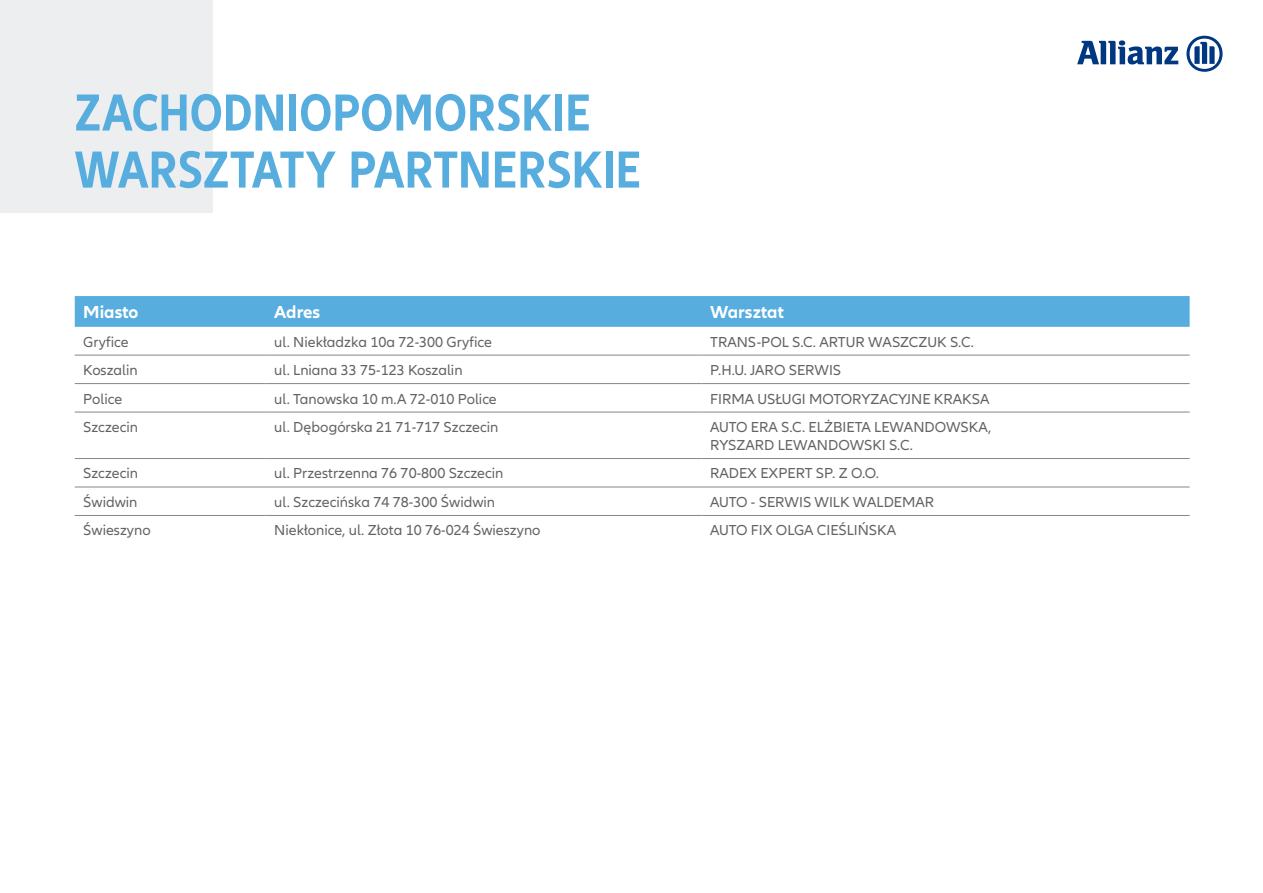
<style>
.page{position:relative;width:1263px;height:893px;background:#fff}
.page>*{position:absolute;margin:0;border:0;box-sizing:border-box;transform-origin:0 0}
.t1{font:700 condensed 54px/57px "Allianz Neo";letter-spacing:.005em;color:#57adde}
.t2{font:700 18px "Allianz Neo";color:#fff}
.t3{font:15px/18px "Allianz Neo";color:#646363}
</style>
<div class="page">
<div style="left:0;top:0;width:213px;height:213px;background:#eceef0"></div>
<svg style="left:1077px;top:40px;width:101px;height:24px"></svg>
<svg style="left:1186px;top:36px;width:36px;height:36px"></svg>
<div style="left:75px;top:296px;width:1114px;height:31px;background:#57adde"></div>
<hr style="left:75px;top:355px;width:191px;height:1px;background:#878787">
<hr style="left:266px;top:355px;width:436px;height:1px;background:#878787">
<hr style="left:702px;top:355px;width:487px;height:1px;background:#878787">
<hr style="left:75px;top:383px;width:191px;height:1px;background:#878787">
<hr style="left:266px;top:383px;width:436px;height:1px;background:#878787">
<hr style="left:702px;top:383px;width:487px;height:1px;background:#878787">
<hr style="left:75px;top:412px;width:191px;height:1px;background:#878787">
<hr style="left:266px;top:412px;width:436px;height:1px;background:#878787">
<hr style="left:702px;top:412px;width:487px;height:1px;background:#878787">
<hr style="left:75px;top:458px;width:191px;height:1px;background:#878787">
<hr style="left:266px;top:458px;width:436px;height:1px;background:#878787">
<hr style="left:702px;top:458px;width:487px;height:1px;background:#878787">
<hr style="left:75px;top:487px;width:191px;height:1px;background:#878787">
<hr style="left:266px;top:487px;width:436px;height:1px;background:#878787">
<hr style="left:702px;top:487px;width:487px;height:1px;background:#878787">
<hr style="left:75px;top:515px;width:191px;height:1px;background:#878787">
<hr style="left:266px;top:515px;width:436px;height:1px;background:#878787">
<hr style="left:702px;top:515px;width:487px;height:1px;background:#878787">
<h1 class="t1" style="left:74px;top:85px;width:568px">ZACHODNIOPOMORSKIE<br>WARSZTATY PARTNERSKIE</h1>
<p class="t2" style="left:83px;top:302px;width:57px">Miasto</p>
<p class="t2" style="left:274px;top:302px;width:48px">Adres</p>
<p class="t2" style="left:710px;top:302px;width:75px">Warsztat</p>
<p class="t3" style="left:83px;top:333px;width:47px">Gryfice</p>
<p class="t3" style="left:274px;top:333px;width:219px">ul. Niekładzka 10a 72-300 Gryfice</p>
<p class="t3" style="left:710px;top:333px;width:265px">TRANS-POL S.C. ARTUR WASZCZUK S.C.</p>
<p class="t3" style="left:83px;top:361px;width:56px">Koszalin</p>
<p class="t3" style="left:274px;top:361px;width:190px">ul. Lniana 33 75-123 Koszalin</p>
<p class="t3" style="left:710px;top:361px;width:133px">P.H.U. JARO SERWIS</p>
<p class="t3" style="left:83px;top:390px;width:41px">Police</p>
<p class="t3" style="left:274px;top:390px;width:224px">ul. Tanowska 10 m.A 72-010 Police</p>
<p class="t3" style="left:710px;top:390px;width:281px">FIRMA USŁUGI MOTORYZACYJNE KRAKSA</p>
<p class="t3" style="left:83px;top:418px;width:56px">Szczecin</p>
<p class="t3" style="left:274px;top:418px;width:226px">ul. Dębogórska 21 71-717 Szczecin</p>
<p class="t3" style="left:710px;top:418px;width:283px">AUTO ERA S.C. ELŻBIETA LEWANDOWSKA,<br>RYSZARD LEWANDOWSKI S.C.</p>
<p class="t3" style="left:83px;top:465px;width:56px">Szczecin</p>
<p class="t3" style="left:274px;top:465px;width:231px">ul. Przestrzenna 76 70-800 Szczecin</p>
<p class="t3" style="left:710px;top:465px;width:170px">RADEX EXPERT SP. Z O.O.</p>
<p class="t3" style="left:83px;top:493px;width:56px">Świdwin</p>
<p class="t3" style="left:274px;top:493px;width:222px">ul. Szczecińska 74 78-300 Świdwin</p>
<p class="t3" style="left:710px;top:493px;width:226px">AUTO - SERWIS WILK WALDEMAR</p>
<p class="t3" style="left:83px;top:522px;width:69px">Świeszyno</p>
<p class="t3" style="left:274px;top:522px;width:268px">Niekłonice, ul. Złota 10 76-024 Świeszyno</p>
<p class="t3" style="left:710px;top:522px;width:187px">AUTO FIX OLGA CIEŚLIŃSKA</p>
</div>
